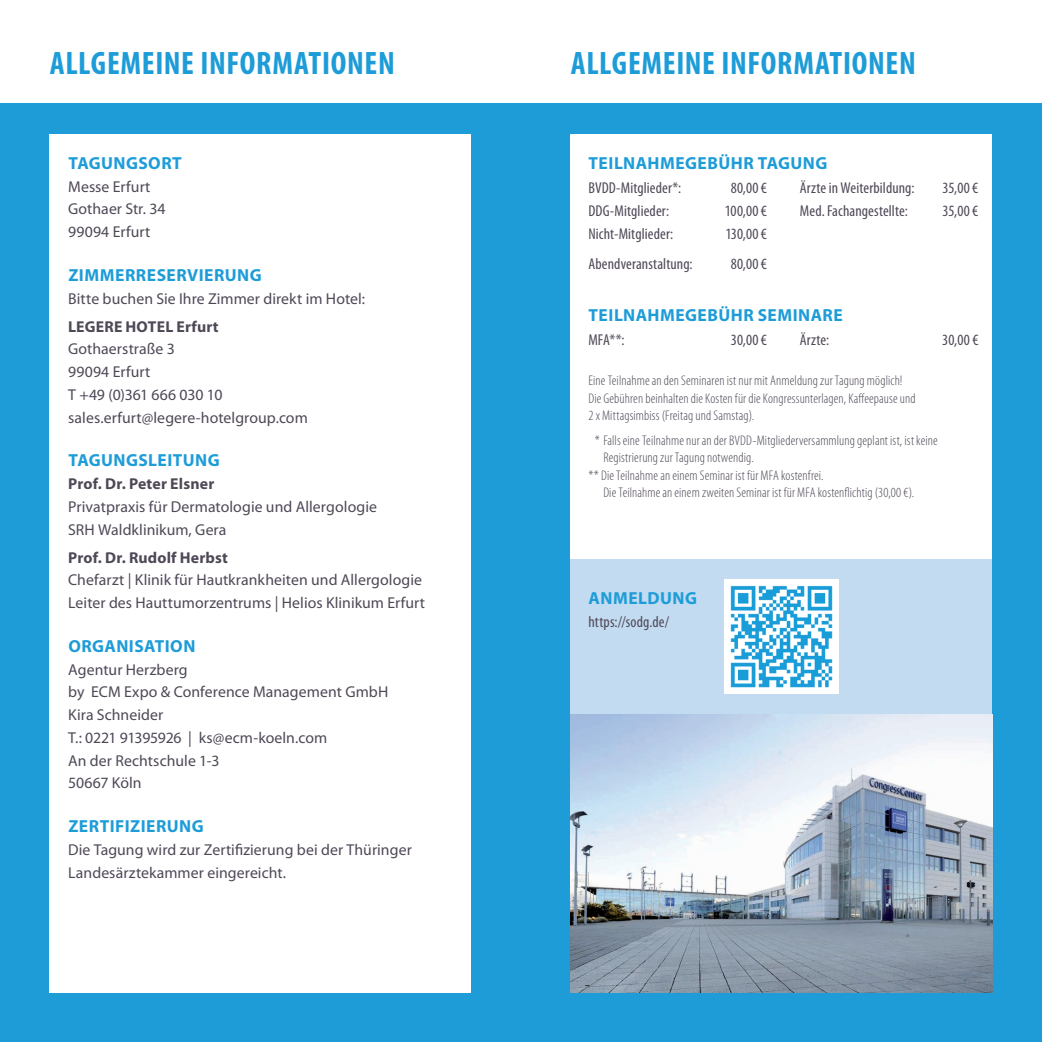
<style>
.page{position:relative;width:1042px;height:1042px;background:#fff}
.page>*{position:absolute;margin:0;border:0;box-sizing:border-box;transform-origin:0 0}
.t1{font:700 condensed 32.55px "Myriad Pro";letter-spacing:.02em;color:#1d9cd8}
.t2{font:700 17.5px "Myriad Pro";letter-spacing:.025em;color:#1d9cd8}
.t3{font:15.75px/22.8px "Myriad Pro";letter-spacing:.005em;color:#4f4857}
.t4{font:condensed 15.75px "Myriad Pro";letter-spacing:.005em;color:#4f4857}
.t5{font:700 15.75px "Myriad Pro";letter-spacing:.01em;color:#4f4857}
.t6{font:300 condensed 14px/17.5px "Myriad Pro";letter-spacing:.01em;color:#4f4857}
</style>
<div class="page">
<div style="left:521px;top:104px;width:521px;height:938px;background:#1d9cd8"></div>
<div style="left:0;top:104px;width:521px;height:938px;background:#1d9cd8"></div>
<div style="left:570px;top:134px;width:422px;height:556px;background:#fff"></div>
<div style="left:50px;top:134px;width:421px;height:858px;background:#fff"></div>
<div style="left:570px;top:560px;width:422px;height:154px;background:#c2dbf1"></div>
<img style="left:570px;top:714px;width:422px;height:278px">
<img style="left:724px;top:579px;width:114px;height:114px">
<h1 class="t1" style="left:50px;top:45px;width:346px">ALLGEMEINE INFORMATIONEN</h1>
<p class="t2" style="left:68px;top:153px;width:115px">TAGUNGSORT</p>
<p class="t3" style="left:68px;top:175px;width:99px">Messe Erfurt<br>Gothaer Str. 34<br>99094 Erfurt</p>
<p class="t2" style="left:68px;top:265px;width:195px">ZIMMERRESERVIERUNG</p>
<p class="t3" style="left:68px;top:287px;width:298px">Bitte buchen Sie Ihre Zimmer direkt im Hotel:</p>
<p class="t5" style="left:68px;top:317px;width:152px">LEGERE HOTEL Erfurt</p>
<p class="t3" style="left:68px;top:338px;width:241px">Gothaerstraße 3<br>99094 Erfurt<br>T +49 (0)361 666 030 10 sales.erfurt@legere-hotelgroup.com</p>
<p class="t2" style="left:68px;top:451px;width:153px">TAGUNGSLEITUNG</p>
<p class="t5" style="left:68px;top:475px;width:148px">Prof. Dr. Peter Elsner</p>
<p class="t3" style="left:68px;top:495px;width:310px">Privatpraxis für Dermatologie und Allergologie<br>SRH Waldklinikum, Gera</p>
<p class="t5" style="left:68px;top:548px;width:161px">Prof. Dr. Rudolf Herbst</p>
<p class="t3" style="left:68px;top:569px;width:358px">Chefarzt | Klinik für Hautkrankheiten und Allergologie<br>Leiter des Hauttumorzentrums | Helios Klinikum Erfurt</p>
<p class="t2" style="left:68px;top:636px;width:129px">ORGANISATION</p>
<p class="t3" style="left:68px;top:658px;width:322px">Agentur Herzberg<br>by ECM Expo &amp; Conference Management GmbH<br>Kira Schneider<br>T.: 0221 91395926 | ks@ecm-koeln.com<br>An der Rechtschule 1-3<br>50667 Köln</p>
<p class="t2" style="left:68px;top:816px;width:137px">ZERTIFIZIERUNG</p>
<p class="t3" style="left:68px;top:838px;width:345px">Die Tagung wird zur Zertifizierung bei der Thüringer<br>Landesärztekammer eingereicht.</p>
<h1 class="t1" style="left:571px;top:45px;width:346px">ALLGEMEINE INFORMATIONEN</h1>
<p class="t2" style="left:589px;top:153px;width:240px">TEILNAHMEGEBÜHR TAGUNG</p>
<p class="t4" style="left:588px;top:180px;width:94px">BVDD-Mitglieder*:</p>
<p class="t4" style="left:731px;top:180px;width:38px">80,00 €</p>
<p class="t4" style="left:588px;top:202px;width:82px">DDG-Mitglieder:</p>
<p class="t4" style="left:725px;top:202px;width:44px">100,00 €</p>
<p class="t4" style="left:588px;top:225px;width:86px">Nicht-Mitglieder:</p>
<p class="t4" style="left:725px;top:225px;width:43px">130,00 €</p>
<p class="t4" style="left:588px;top:255px;width:106px">Abendveranstaltung:</p>
<p class="t4" style="left:731px;top:255px;width:38px">80,00 €</p>
<p class="t4" style="left:800px;top:180px;width:116px">Ärzte in Weiterbildung:</p>
<p class="t4" style="left:942px;top:180px;width:37px">35,00 €</p>
<p class="t4" style="left:800px;top:202px;width:109px">Med. Fachangestellte:</p>
<p class="t4" style="left:942px;top:202px;width:37px">35,00 €</p>
<p class="t2" style="left:589px;top:305px;width:256px">TEILNAHMEGEBÜHR SEMINARE</p>
<p class="t4" style="left:588px;top:331px;width:38px">MFA**:</p>
<p class="t4" style="left:731px;top:331px;width:38px">30,00 €</p>
<p class="t4" style="left:800px;top:331px;width:31px">Ärzte:</p>
<p class="t4" style="left:942px;top:331px;width:38px">30,00 €</p>
<p class="t6" style="left:588px;top:372px;width:329px">Eine Teilnahme an den Seminaren ist nur mit Anmeldung zur Tagung möglich!<br>Die Gebühren beinhalten die Kosten für die Kongressunterlagen, Kaffeepause und<br>2 x Mittagsimbiss (Freitag und Samstag).</p>
<p class="t6" style="left:595px;top:432px;width:344px">* Falls eine Teilnahme nur an der BVDD-Mitgliederversammlung geplant ist, ist keine</p>
<p class="t6" style="left:603px;top:449px;width:152px">Registrierung zur Tagung notwendig.</p>
<p class="t6" style="left:588px;top:467px;width:237px">** Die Teilnahme an einem Seminar ist für MFA kostenfrei.</p>
<p class="t6" style="left:603px;top:484px;width:312px">Die Teilnahme an einem zweiten Seminar ist für MFA kostenflichtig (30,00 €).</p>
<p class="t2" style="left:589px;top:588px;width:110px">ANMELDUNG</p>
<p class="t4" style="left:588px;top:613px;width:82px">https://sodg.de/</p>
</div>
